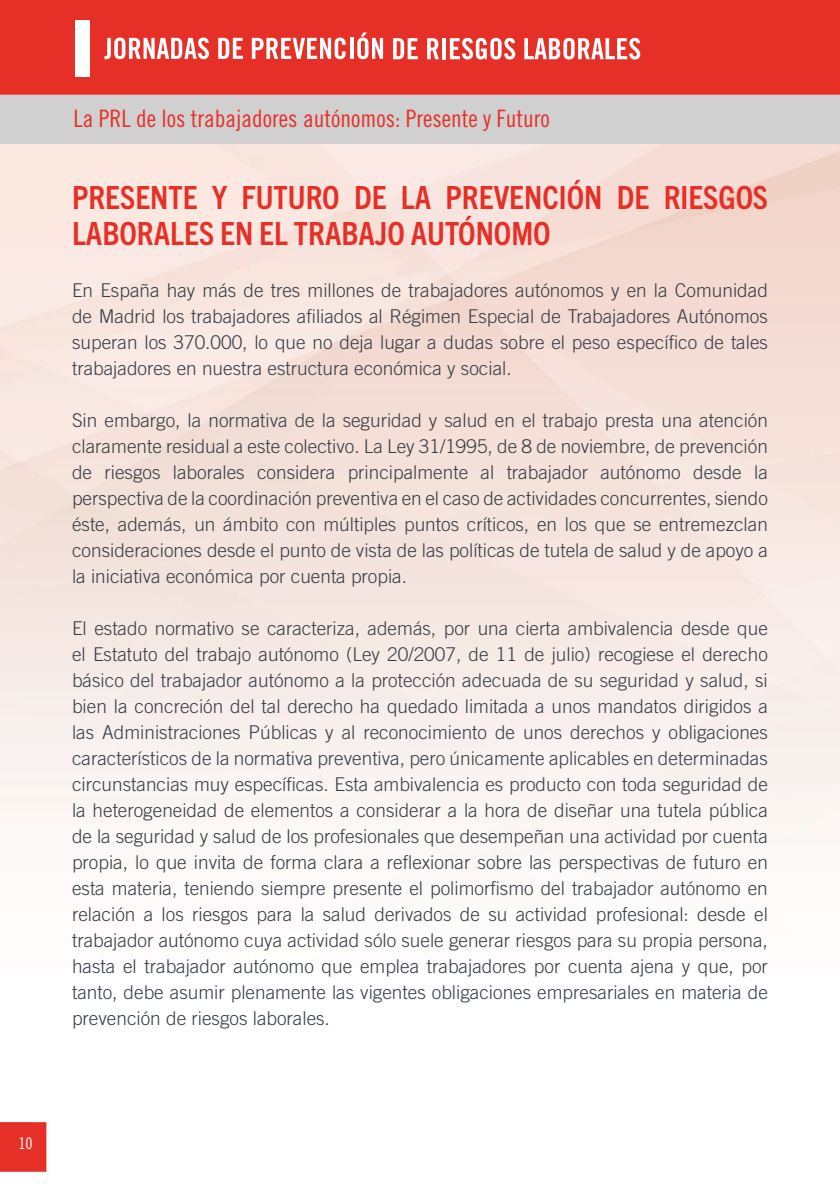
<style>
.page{position:relative;width:840px;height:1191px;background:#fff}
.page>*{position:absolute;margin:0;border:0;box-sizing:border-box;transform-origin:0 0}
.t1{font:700 condensed 32px/36px "Trade Gothic Next LT Pro";color:#e63027}
.t2{font:24px "Trade Gothic LT Std Cn 18";color:#e63027}
.t3{font:300 19px/26px "Trade Gothic LT Std";color:#363c47;text-align:justify}
.t4{font:16px "Trade Gothic LT Std Cn 18";color:#fff}
</style>
<div class="page">
<img style="left:0;top:144px;width:839px;height:1028px">
<div style="left:0;top:94px;width:839px;height:50px;background:#d0d0d0"></div>
<div style="left:0;top:0;width:839px;height:95px;background:#e63027"></div>
<div style="left:0;top:1122px;width:46px;height:49px;background:#e63027"></div>
<svg style="left:104px;top:38px;width:105px;height:21px"></svg>
<svg style="left:218px;top:38px;width:25px;height:21px"></svg>
<svg style="left:252px;top:38px;width:93px;height:21px"></svg>
<svg style="left:349px;top:38px;width:4px;height:21px"></svg>
<svg style="left:357px;top:33px;width:26px;height:26px"></svg>
<svg style="left:393px;top:38px;width:24px;height:21px"></svg>
<svg style="left:427px;top:38px;width:11px;height:21px"></svg>
<hr style="left:442px;top:38px;width:3px;height:21px;background:#fff">
<svg style="left:449px;top:38px;width:66px;height:22px"></svg>
<svg style="left:524px;top:38px;width:116px;height:22px"></svg>
<div style="left:75px;top:21px;width:14px;height:56px;background:#fff"></div>
<p class="t2" style="left:73px;top:104px;width:477px">La PRL de los trabajadores autónomos: Presente y Futuro</p>
<h1 class="t1" style="left:72px;top:177px;width:697px">PRESENTE Y FUTURO DE LA PREVENCIÓN DE RIESGOS<br>LABORALES EN EL TRABAJO AUTÓNOMO</h1>
<p class="t3" style="left:72px;top:277px;width:697px">En España hay más de tres millones de trabajadores autónomos y en la Comunidad de Madrid los trabajadores afiliados al Régimen Especial de Trabajadores Autónomos superan los 370.000, lo que no deja lugar a dudas sobre el peso específico de tales trabajadores en nuestra estructura económica y social.</p>
<p class="t3" style="left:72px;top:407px;width:697px">Sin embargo, la normativa de la seguridad y salud en el trabajo presta una atención claramente residual a este colectivo. La Ley 31/1995, de 8 de noviembre, de prevención de riesgos laborales considera principalmente al trabajador autónomo desde la perspectiva de la coordinación preventiva en el caso de actividades concurrentes, siendo éste, además, un ámbito con múltiples puntos críticos, en los que se entremezclan consideraciones desde el punto de vista de las políticas de tutela de salud y de apoyo a la iniciativa económica por cuenta propia.</p>
<p class="t3" style="left:72px;top:615px;width:697px">El estado normativo se caracteriza, además, por una cierta ambivalencia desde que el Estatuto del trabajo autónomo (Ley 20/2007, de 11 de julio) recogiese el derecho básico del trabajador autónomo a la protección adecuada de su seguridad y salud, si bien la concreción del tal derecho ha quedado limitada a unos mandatos dirigidos a las Administraciones Públicas y al reconocimiento de unos derechos y obligaciones característicos de la normativa preventiva, pero únicamente aplicables en determinadas circunstancias muy específicas. Esta ambivalencia es producto con toda seguridad de la heterogeneidad de elementos a considerar a la hora de diseñar una tutela pública de la seguridad y salud de los profesionales que desempeñan una actividad por cuenta propia, lo que invita de forma clara a reflexionar sobre las perspectivas de futuro en esta materia, teniendo siempre presente el polimorfismo del trabajador autónomo en relación a los riesgos para la salud derivados de su actividad profesional: desde el trabajador autónomo cuya actividad sólo suele generar riesgos para su propia persona, hasta el trabajador autónomo que emplea trabajadores por cuenta ajena y que, por tanto, debe asumir plenamente las vigentes obligaciones empresariales en materia de prevención de riesgos laborales.</p>
<p class="t4" style="left:18px;top:1133px;width:16px">10</p>
</div>
